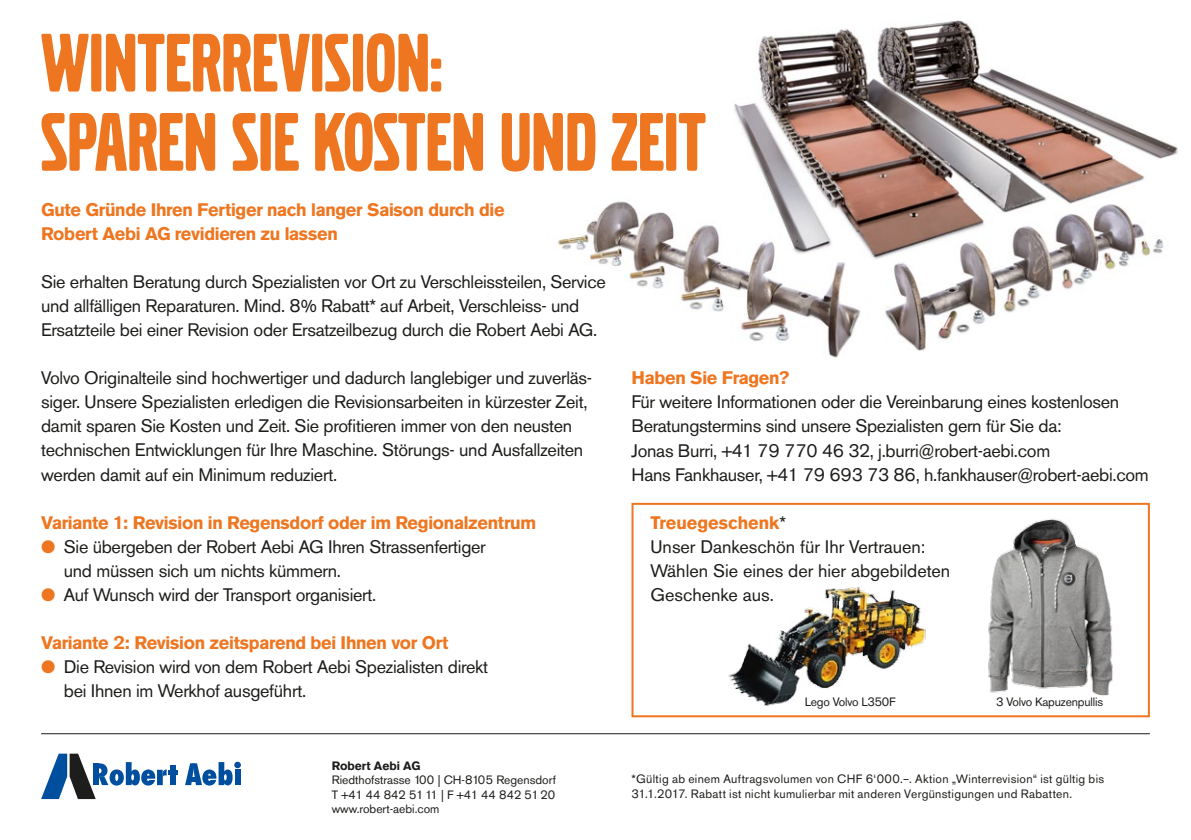
<style>
.page{position:relative;width:1191px;height:840px;background:#fff}
.page>*{position:absolute;margin:0;border:0;box-sizing:border-box;transform-origin:0 0}
.t1{font:86.6px/79.2px "Volvo Broad Pro";color:#ee7620}
.t2{font:18px/24px "Volvo Sans Pro";letter-spacing:-.015em;color:#1d1d1b}
.t3{font:700 18px/24px "Volvo Sans Pro";letter-spacing:-.015em;color:#ee7620}
.t4{font:12px/14.4px "Volvo Sans Pro";letter-spacing:.025em;color:#1d1d1b;text-align:justify}
.t5{font:12px "Volvo Sans Pro";letter-spacing:-.015em;color:#1d1d1b}
.t6{font:700 12px "Volvo Sans Pro";color:#1d1d1b}
.s1{color:#ee7620}
.s2{font-weight:700;color:#ee7620}
</style>
<div class="page">
<img style="left:557px;top:201px;width:572px;height:157px">
<img style="left:717px;top:20px;width:461px;height:245px">
<div style="left:631px;top:502px;width:518px;height:215px;border:2px solid #ee7620"></div>
<div style="left:234px;top:761px;width:7px;height:6px;background:#004f9f;border-radius:50%"></div>
<div style="left:235px;top:769px;width:5px;height:15px;background:#004f9f"></div>
<div style="left:170px;top:765px;width:6px;height:19px;background:#004f9f"></div>
<div style="left:169px;top:769px;width:9px;height:5px;background:#004f9f"></div>
<svg style="left:185px;top:762px;width:48px;height:23px"></svg>
<svg style="left:41px;top:753px;width:126px;height:45px"></svg>
<hr style="left:41px;top:732px;width:1108px;height:1px;background:#1d1d1b">
<img style="left:722px;top:587px;width:209px;height:130px">
<img style="left:988px;top:519px;width:125px;height:176px">
<h1 class="t1" style="left:41px;top:25px;width:666px">WINTERREVISION:<br>SPAREN SIE KOSTEN UND ZEIT</h1>
<p class="t3" style="left:41px;top:198px;width:465px">Gute Gründe Ihren Fertiger nach langer Saison durch die<br>Robert Aebi AG revidieren zu lassen</p>
<p class="t2" style="left:41px;top:270px;width:566px">Sie erhalten Beratung durch Spezialisten vor Ort zu Verschleissteilen, Service und allfälligen Reparaturen. Mind. 8% Rabatt* auf Arbeit, Verschleiss- und<br>Ersatzteile bei einer Revision oder Ersatzeilbezug durch die Robert Aebi AG.</p>
<p class="t2" style="left:41px;top:366px;width:552px">Volvo Originalteile sind hochwertiger und dadurch langlebiger und zuverläs&shy;siger. Unsere Spezialisten erledigen die Revisionsarbeiten in kürzester Zeit, damit sparen Sie Kosten und Zeit. Sie profitieren immer von den neusten technischen Entwicklungen für Ihre Maschine. Störungs- und Ausfallzeiten werden damit auf ein Minimum reduziert.</p>
<p class="t3" style="left:41px;top:510px;width:496px">Variante 1: Revision in Regensdorf oder im Regionalzentrum</p>
<p class="t2" style="left:64px;top:534px;width:423px;text-indent:-23px"><span class="s1">●</span> Sie übergeben der Robert Aebi AG Ihren Strassenfertiger und müssen sich um nichts kümmern.</p>
<p class="t2" style="left:41px;top:582px;width:337px"><span class="s1">●</span> Auf Wunsch wird der Transport organisiert.</p>
<p class="t3" style="left:41px;top:630px;width:409px">Variante 2: Revision zeitsparend bei Ihnen vor Ort</p>
<p class="t2" style="left:64px;top:654px;width:426px;text-indent:-23px"><span class="s1">●</span> Die Revision wird von dem Robert Aebi Spezialisten direkt bei Ihnen im Werkhof ausgeführt.</p>
<p class="t6" style="left:332px;top:758px;width:90px">Robert Aebi AG</p>
<p class="t4" style="left:332px;top:772px;width:226px">Riedthofstrasse 100 | CH-8105 Regensdorf T +41 44 842 51 11 | F +41 44 842 51 20 www.robert-aebi.com</p>
<p class="t3" style="left:631px;top:366px;width:160px">Haben Sie Fragen?</p>
<p class="t2" style="left:631px;top:390px;width:489px">Für weitere Informationen oder die Vereinbarung eines kostenlosen<br>Beratungstermins sind unsere Spezialisten gern für Sie da:</p>
<p class="t2" style="left:631px;top:438px;width:519px">Jonas Burri, +41 79 770 46 32, j.burri@robert-aebi.com<br>Hans Fankhauser, +41 79 693 73 86, h.fankhauser@robert-aebi.com</p>
<p class="t2" style="left:650px;top:510px;width:301px"><span class="s2">Treuegeschenk</span>*<br>Unser Dankeschön für Ihr Vertrauen:<br>Wählen Sie eines der hier abgebildeten<br>Geschenke aus.</p>
<p class="t5" style="left:804px;top:694px;width:92px">Lego Volvo L350F</p>
<p class="t5" style="left:996px;top:694px;width:108px">3 Volvo Kapuzenpullis</p>
<p class="t4" style="left:631px;top:771px;width:474px">*Gültig ab einem Auftragsvolumen von CHF 6‘000.–. Aktion „Winterrevision“ ist gültig bis<br>31.1.2017. Rabatt ist nicht kumulierbar mit anderen Vergünstigungen und Rabatten.</p>
</div>
